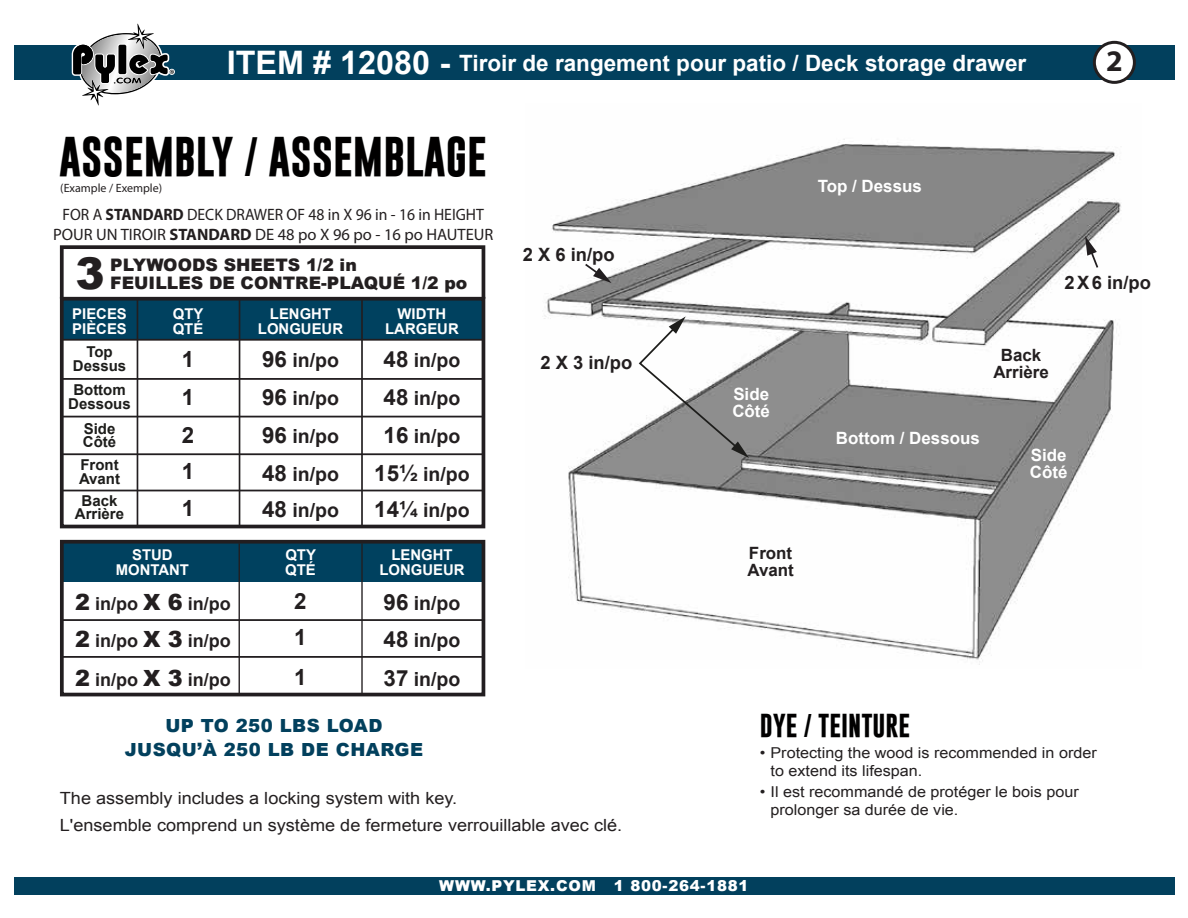
<style>
.page{position:relative;width:1188px;height:918px;background:#fff}
.page>*{position:absolute;margin:0;border:0;box-sizing:border-box;transform-origin:0 0}
.t1{font:900 43.8px "Arial";color:#231f20}
.t2{font:700 40.5px "Gobold";color:#010000}
.t3{font:700 30px "Myriad Pro";color:#231f20}
.t4{font:700 24px "Gobold";color:#010000}
.t5{font:700 22.5px "Arial";color:#fff}
.t6{font:700 22.35px/36.5px "Arial";color:#231f20}
.t7{font:700 19.5px/37.8px "Arial";color:#231f20}
.t8{font:700 18.3px "Arial";color:#231f20}
.t9{font:900 18.15px/24px "Arial";letter-spacing:.025em;color:#02405d;text-align:center}
.t10{font:700 18px "Arial";color:#231f20}
.t11{font:900 17.25px/18px "Arial";color:#231f20}
.t12{font:700 16.95px/17px "Arial";color:#fff}
.t13{font:700 16.95px/17px "Arial";color:#231f20}
.t14{font:16.8px/26.8px "Arial";color:#231f20;scale:1.08 1}
.t15{font:16.5px/19.5px "Myriad Pro";color:#231f20;text-align:center;scale:.95 1}
.t16{font:15px/18px "Arial";color:#231f20;scale:1.08 1}
.t17{font:700 15px/13.5px "Arial";color:#1d1d1b;text-align:center}
.t18{font:900 15px "Arial";letter-spacing:.05em;color:#fff}
.t19{font:700 14.85px/15px "Arial";color:#fff;text-align:center}
.t20{font:12px "Myriad Pro";color:#231f20}
.s1{font-size:32.4px}
.s2{font-weight:400}
.s3{font-weight:700}
.s4{font-size:22.35px}
.s5{font-weight:900;font-size:22.35px}
</style>
<div class="page">
<div style="left:14px;top:45px;width:1161px;height:35px;background:#02405d"></div>
<svg style="left:72px;top:23px;width:103px;height:83px"></svg>
<div style="left:14px;top:877px;width:1161px;height:17px;background:#02405d"></div>
<div style="left:1094px;top:42px;width:40px;height:40px;background:#fff;border-radius:50%"></div>
<div style="left:1093px;top:41px;width:43px;height:43px;border:3px solid #231f20;border-radius:50%"></div>
<img style="left:544px;top:139px;width:577px;height:526px">
<svg style="left:583px;top:262px;width:29px;height:21px"></svg>
<svg style="left:1085px;top:236px;width:15px;height:34px"></svg>
<div style="left:62px;top:299px;width:421px;height:41px;background:#00415f"></div>
<div style="left:62px;top:542px;width:421px;height:39px;background:#00415f"></div>
<div style="left:60px;top:297px;width:425px;height:231px;border:4px solid #221e20"></div>
<div style="left:60px;top:245px;width:425px;height:56px;border:4px solid #221e20"></div>
<hr style="left:62px;top:378px;width:421px;height:2px;background:#221e20">
<hr style="left:62px;top:416px;width:421px;height:1px;background:#221e20">
<hr style="left:62px;top:453px;width:421px;height:2px;background:#221e20">
<hr style="left:62px;top:339px;width:421px;height:2px;background:#221e20">
<div style="left:60px;top:540px;width:425px;height:156px;border:4px solid #221e20"></div>
<hr style="left:62px;top:619px;width:421px;height:2px;background:#221e20">
<hr style="left:62px;top:656px;width:421px;height:2px;background:#221e20">
<hr style="left:62px;top:490px;width:421px;height:1px;background:#221e20">
<hr style="left:361px;top:299px;width:2px;height:228px;background:#221e20">
<hr style="left:239px;top:299px;width:1px;height:228px;background:#221e20">
<hr style="left:137px;top:299px;width:1px;height:228px;background:#221e20">
<hr style="left:361px;top:543px;width:2px;height:152px;background:#221e20">
<hr style="left:239px;top:543px;width:1px;height:152px;background:#221e20">
<svg style="left:637px;top:316px;width:112px;height:142px"></svg>
<h3 class="t5" style="left:227px;top:48px;width:801px"><span class="s1">ITEM # 12080 -</span> Tiroir de rangement pour patio / Deck storage drawer</h3>
<h2 class="t2" style="left:59px;top:130px;width:429px">ASSEMBLY <span class="s2">/</span> ASSEMBLAGE</h2>
<p class="t20" style="left:60px;top:181px;width:103px">(Example / Exemple)</p>
<p class="t15" style="left:53px;top:205px;width:465px">FOR A <span class="s3">STANDARD</span> DECK DRAWER OF 48 in X 96 in - 16 in HEIGHT<br>POUR UN TIROIR <span class="s3">STANDARD</span> DE 48 po X 96 po - 16 po HAUTEUR</p>
<h1 class="t1" style="left:75px;top:242px;width:31px">3</h1>
<p class="t11" style="left:110px;top:255px;width:359px">PLYWOODS SHEETS 1/2 in<br>FEUILLES DE CONTRE-PLAQUÉ 1/2 po</p>
<p class="t19" style="left:173px;top:307px;width:32px;text-align:left">QTY<br>QTÉ</p>
<p class="t19" style="left:258px;top:307px;width:87px">LENGHT<br>LONGUEUR</p>
<p class="t19" style="left:385px;top:307px;width:75px">WIDTH<br>LARGEUR</p>
<p class="t19" style="left:72px;top:307px;width:56px;text-align:left">PIECES<br>PIÈCES</p>
<p class="t8" style="left:523px;top:242px;width:93px">2 X 6 in/po</p>
<p class="t12" style="left:818px;top:178px;width:106px">Top / Dessus</p>
<h3 class="t3" style="left:1106px;top:41px;width:18px">2</h3>
<p class="t8" style="left:1065px;top:271px;width:88px">2X6 in/po</p>
<p class="t17" style="left:73px;top:346px;width:55px">Top<br>Dessus</p>
<p class="t17" style="left:68px;top:384px;width:64px">Bottom<br>Dessous</p>
<p class="t17" style="left:83px;top:422px;width:35px;text-align:left">Side<br>Côté</p>
<p class="t17" style="left:79px;top:459px;width:43px;text-align:left">Front<br>Avant</p>
<p class="t17" style="left:75px;top:494px;width:51px">Back<br>Arrière</p>
<h3 class="t6" style="left:182px;top:342px;width:14px">1</h3>
<h3 class="t7" style="left:262px;top:342px;width:78px"><span class="s4">96</span> in/po</h3>
<h3 class="t7" style="left:384px;top:342px;width:78px"><span class="s4">48</span> in/po</h3>
<h3 class="t6" style="left:182px;top:380px;width:14px">1</h3>
<h3 class="t7" style="left:262px;top:380px;width:78px"><span class="s4">96</span> in/po</h3>
<h3 class="t7" style="left:374px;top:380px;width:97px;text-align:center"><span class="s4">48</span> in/po<br><span class="s4">16</span> in/po<br><span class="s4">15½</span> in/po</h3>
<h3 class="t7" style="left:374px;top:491px;width:97px"><span class="s4">14¼</span> in/po</h3>
<h3 class="t6" style="left:182px;top:417px;width:14px">2</h3>
<h3 class="t7" style="left:262px;top:418px;width:78px"><span class="s4">96</span> in/po<br><span class="s4">48</span> in/po</h3>
<h3 class="t7" style="left:262px;top:491px;width:78px"><span class="s4">48</span> in/po</h3>
<h3 class="t6" style="left:182px;top:454px;width:14px">1<br>1</h3>
<p class="t19" style="left:116px;top:547px;width:75px">STUD<br>MONTANT</p>
<p class="t19" style="left:379px;top:548px;width:87px">LENGHT<br>LONGUEUR</p>
<p class="t19" style="left:285px;top:547px;width:32px;text-align:left">QTY<br>QTÉ</p>
<p class="t10" style="left:75px;top:592px;width:157px"><span class="s5">2</span> in/po <span class="s5">X 6</span> in/po</p>
<h3 class="t6" style="left:294px;top:584px;width:14px">2</h3>
<h3 class="t7" style="left:384px;top:585px;width:78px"><span class="s4">96</span> in/po</h3>
<p class="t10" style="left:75px;top:629px;width:157px"><span class="s5">2</span> in/po <span class="s5">X 3</span> in/po</p>
<h3 class="t6" style="left:294px;top:620px;width:14px">1</h3>
<h3 class="t7" style="left:384px;top:622px;width:78px"><span class="s4">48</span> in/po</h3>
<p class="t10" style="left:75px;top:668px;width:157px"><span class="s5">2</span> in/po <span class="s5">X 3</span> in/po</p>
<h3 class="t6" style="left:294px;top:660px;width:14px">1</h3>
<h3 class="t7" style="left:384px;top:661px;width:78px"><span class="s4">37</span> in/po</h3>
<p class="t9" style="left:125px;top:713px;width:300px">UP TO 250 LBS LOAD<br>JUSQU’À 250 LB DE CHARGE</p>
<p class="t8" style="left:541px;top:350px;width:93px">2 X 3 in/po</p>
<p class="t14" style="left:60px;top:785px;width:522px">The assembly includes a locking system with key.<br>L'ensemble comprend un système de fermeture verrouillable avec clé.</p>
<p class="t12" style="left:732px;top:386px;width:39px">Side<br>Côté</p>
<p class="t13" style="left:747px;top:545px;width:48px">Front<br>Avant</p>
<p class="t13" style="left:993px;top:347px;width:57px;text-align:center">Back<br>Arrière</p>
<p class="t12" style="left:836px;top:430px;width:146px">Bottom / Dessous</p>
<p class="t12" style="left:1030px;top:447px;width:39px">Side<br>Côté</p>
<h3 class="t4" style="left:760px;top:710px;width:152px">DYE <span class="s2">/</span> TEINTURE</h3>
<p class="t16" style="left:771px;top:744px;width:304px;text-indent:-11px">• Protecting the wood is recommended in order to extend its lifespan.</p>
<p class="t16" style="left:771px;top:783px;width:287px;text-indent:-11px">• Il est recommandé de protéger le bois pour prolonger sa durée de vie.</p>
<p class="t18" style="left:439px;top:875px;width:311px">WWW.PYLEX.COM 1 800-264-1881</p>
</div>
